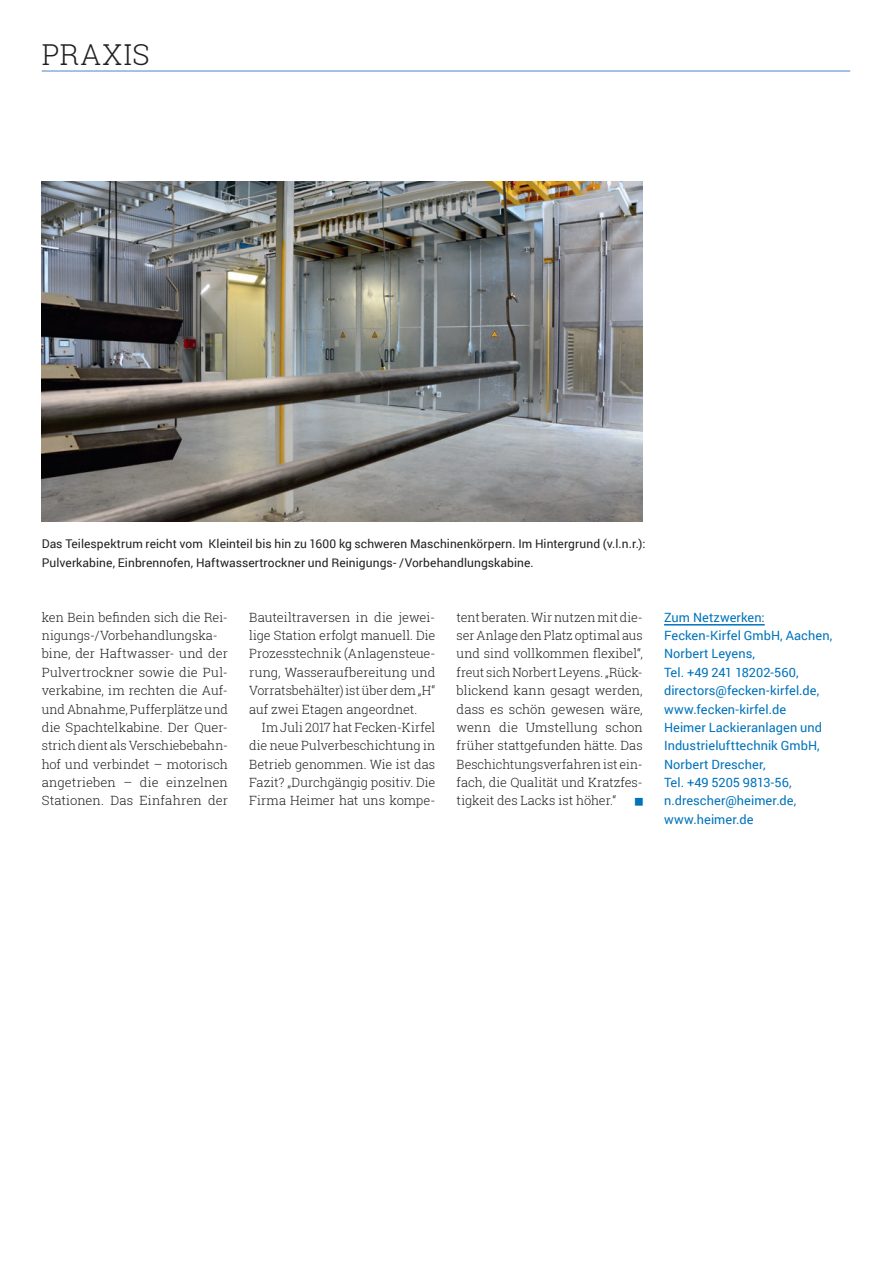
<style>
.page{position:relative;width:892px;height:1262px;background:#fff}
.page>*{position:absolute;margin:0;border:0;box-sizing:border-box;transform-origin:0 0}
.t1{font:300 28.8px "Roboto Slab";letter-spacing:.04em;color:#231f20}
.t2{font:300 12.75px/18.3px "Roboto Slab";color:#231f20;text-align:justify}
.t3{font:12.75px/18.3px "Roboto";letter-spacing:.005em;color:#0073bc}
.t4{font:12px/18.3px "Roboto";letter-spacing:.01em;color:#231f20}
</style>
<div class="page">
<hr style="left:42px;top:70px;width:808px;height:2px;background:#6091cc">
<hr style="left:664px;top:624px;width:100px;height:1px;background:#0073bc">
<img style="left:42px;top:182px;width:600px;height:339px">
<h1 class="t1" style="left:42px;top:35px;width:109px">PRAXIS</h1>
<p class="t4" style="left:42px;top:534px;width:605px">Das Teilespektrum reicht vom Kleinteil bis hin zu 1600 kg schweren Maschinenkörpern. Im Hintergrund (v.l.n.r.):<br>Pulverkabine, Einbrennofen, Haftwassertrockner und Reinigungs- /Vorbehandlungskabine.</p>
<p class="t2" style="left:42px;top:607px;width:188px;text-align:left">ken Bein befinden sich die Rei&shy;nigungs-/Vorbehandlungska&shy;bine, der Haftwasser- und der<br>Pulvertrockner sowie die Pul&shy;verkabine, im rechten die Auf&shy;und Abnahme, Pufferplätze und die Spachtelkabine. Der Quer&shy;strich dient als Verschiebebahn&shy;hof und verbindet – motorisch angetrieben – die einzelnen<br>Stationen. Das Einfahren der</p>
<p class="t2" style="left:249px;top:607px;width:188px">Bauteiltraversen in die jewei&shy;lige Station erfolgt manuell. Die Prozesstechnik (Anlagensteue&shy;rung, Wasseraufbereitung und Vorratsbehälter) ist über dem „H“ auf zwei Etagen angeordnet.</p>
<p class="t2" style="left:249px;top:717px;width:188px;text-indent:13px">Im Juli 2017 hat Fecken-Kirfel die neue Pulverbeschichtung in Betrieb genommen. Wie ist das Fazit? „Durchgängig positiv. Die Firma Heimer hat uns kompe-</p>
<p class="t2" style="left:456px;top:607px;width:188px">tent beraten. Wir nutzen mit die&shy;ser Anlage den Platz optimal aus und sind vollkommen flexibel“, freut sich Norbert Leyens. „Rück&shy;blickend kann gesagt werden, dass es schön gewesen wäre, wenn die Umstellung schon früher stattgefunden hätte. Das Beschichtungsverfahren ist ein&shy;fach, die Qualität und Kratzfes&shy;tigkeit des Lacks ist höher.“</p>
<p class="t3" style="left:664px;top:607px;width:170px">Zum Netzwerken:<br>Fecken-Kirfel GmbH, Aachen,<br>Norbert Leyens,<br>Tel. +49 241 18202-560, directors@fecken-kirfel.de, www.fecken-kirfel.de<br>Heimer Lackieranlagen und<br>Industrielufttechnik GmbH,<br>Norbert Drescher,<br>Tel. +49 5205 9813-56, n.drescher@heimer.de, www.heimer.de</p>
</div>
